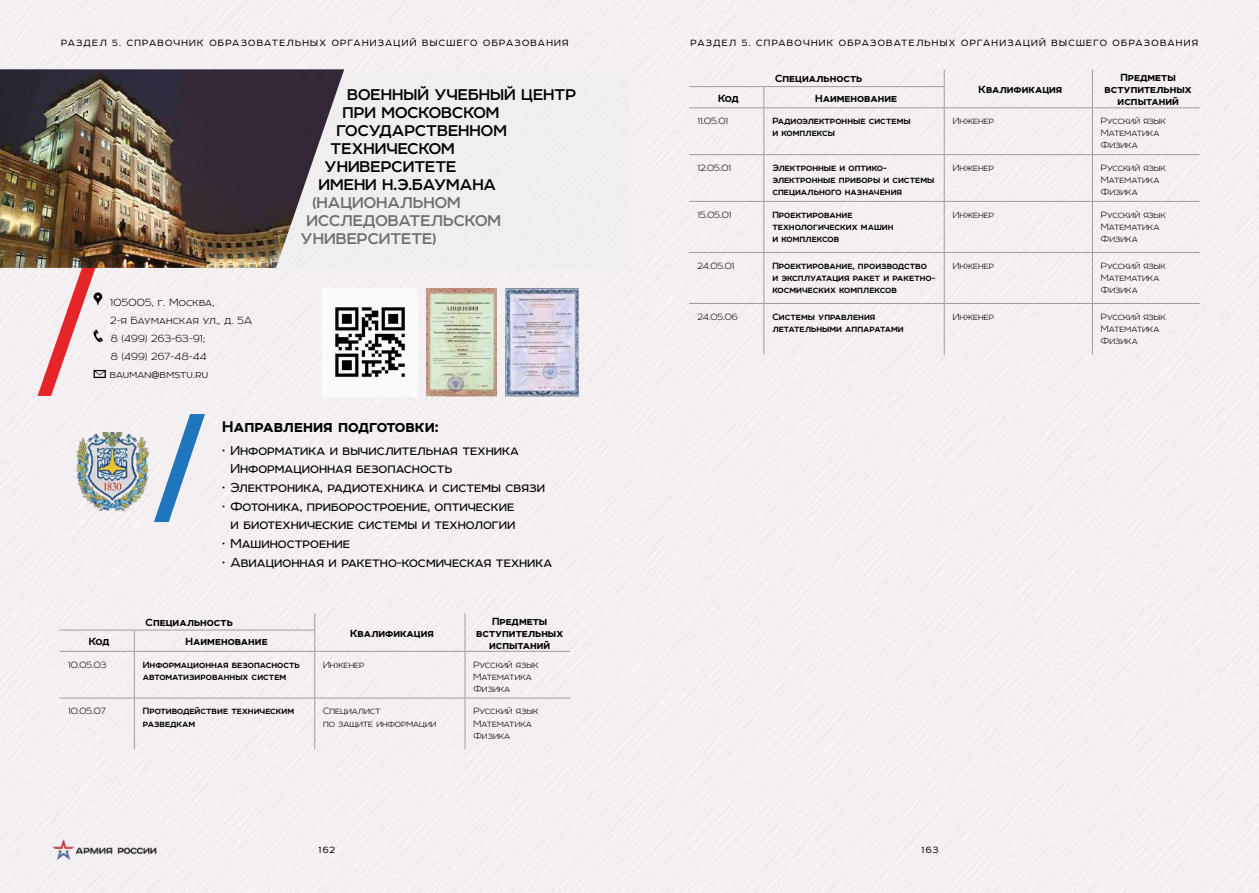
<style>
.page{position:relative;width:1259px;height:893px;background:#f4eff1}
.page>*{position:absolute;margin:0;border:0;box-sizing:border-box;transform-origin:0 0}
.t1{font:700 18px "Room";color:#000}
.t2{font:700 18px "Room";color:#706f6f}
.t3{font:900 18px "Room";color:#000}
.t4{font:15px/18.6px "Room";color:#000}
.t5{font:900 12px/12px "Room";color:#000;text-align:center}
.t6{font:100 12px/18px "Room";letter-spacing:.02em;color:#000}
.t7{font:700 10.5px/12px "Room";color:#000}
.t8{font:100 10.5px/12px "Room";color:#000}
.t9{font:10.5px "Room";letter-spacing:.12em;color:#000}
</style>
<div class="page">
<div style="left:0;top:71px;width:629px;height:199px;background:#edeeef"></div>
<svg style="left:154px;top:414px;width:51px;height:108px"></svg>
<img style="left:52px;top:837px;width:106px;height:24px">
<svg style="left:38px;top:268px;width:70px;height:128px"></svg>
<img style="left:505px;top:288px;width:73px;height:108px">
<img style="left:427px;top:288px;width:69px;height:108px">
<div style="left:323px;top:288px;width:94px;height:108px;background:#f8fbf7"></div>
<img style="left:335px;top:307px;width:70px;height:70px">
<img style="left:0;top:69px;width:344px;height:199px">
<img style="left:51px;top:432px;width:100px;height:90px">
<svg style="left:465px;top:613px;width:1px;height:38px"></svg>
<hr style="left:60px;top:630px;width:74px;height:1px;background:#9d9d9c">
<hr style="left:134px;top:630px;width:181px;height:1px;background:#9d9d9c">
<svg style="left:134px;top:630px;width:1px;height:21px"></svg>
<svg style="left:314px;top:613px;width:1px;height:38px"></svg>
<hr style="left:60px;top:651px;width:74px;height:1px;background:#9d9d9c">
<hr style="left:134px;top:651px;width:181px;height:1px;background:#9d9d9c">
<hr style="left:134px;top:652px;width:1px;height:46px;background:#9d9d9c">
<hr style="left:315px;top:651px;width:150px;height:1px;background:#9d9d9c">
<hr style="left:314px;top:652px;width:1px;height:46px;background:#9d9d9c">
<hr style="left:465px;top:651px;width:105px;height:1px;background:#9d9d9c">
<hr style="left:465px;top:652px;width:1px;height:46px;background:#9d9d9c">
<hr style="left:60px;top:698px;width:74px;height:1px;background:#9d9d9c">
<hr style="left:134px;top:698px;width:181px;height:1px;background:#9d9d9c">
<hr style="left:134px;top:698px;width:1px;height:51px;background:#9d9d9c">
<hr style="left:315px;top:698px;width:150px;height:1px;background:#9d9d9c">
<hr style="left:314px;top:698px;width:1px;height:51px;background:#9d9d9c">
<hr style="left:465px;top:698px;width:105px;height:1px;background:#9d9d9c">
<hr style="left:465px;top:698px;width:1px;height:51px;background:#9d9d9c">
<svg style="left:1092px;top:70px;width:1px;height:37px"></svg>
<hr style="left:689px;top:86px;width:75px;height:1px;background:#9d9d9c">
<hr style="left:764px;top:86px;width:180px;height:1px;background:#9d9d9c">
<svg style="left:763px;top:87px;width:1px;height:20px"></svg>
<svg style="left:944px;top:70px;width:1px;height:37px"></svg>
<hr style="left:689px;top:107px;width:75px;height:1px;background:#9d9d9c">
<hr style="left:764px;top:107px;width:180px;height:1px;background:#9d9d9c">
<hr style="left:763px;top:108px;width:1px;height:46px;background:#9d9d9c">
<hr style="left:944px;top:107px;width:148px;height:1px;background:#9d9d9c">
<hr style="left:944px;top:108px;width:1px;height:46px;background:#9d9d9c">
<hr style="left:1092px;top:107px;width:107px;height:1px;background:#9d9d9c">
<hr style="left:1092px;top:108px;width:1px;height:46px;background:#9d9d9c">
<hr style="left:689px;top:154px;width:75px;height:1px;background:#9d9d9c">
<hr style="left:764px;top:154px;width:180px;height:1px;background:#9d9d9c">
<hr style="left:763px;top:155px;width:1px;height:46px;background:#9d9d9c">
<hr style="left:944px;top:154px;width:148px;height:1px;background:#9d9d9c">
<hr style="left:944px;top:155px;width:1px;height:46px;background:#9d9d9c">
<hr style="left:1092px;top:154px;width:107px;height:1px;background:#9d9d9c">
<hr style="left:1092px;top:155px;width:1px;height:46px;background:#9d9d9c">
<hr style="left:689px;top:201px;width:75px;height:1px;background:#9d9d9c">
<hr style="left:764px;top:201px;width:180px;height:1px;background:#9d9d9c">
<hr style="left:763px;top:202px;width:1px;height:50px;background:#9d9d9c">
<hr style="left:944px;top:201px;width:148px;height:1px;background:#9d9d9c">
<hr style="left:944px;top:202px;width:1px;height:50px;background:#9d9d9c">
<hr style="left:1092px;top:201px;width:107px;height:1px;background:#9d9d9c">
<hr style="left:1092px;top:202px;width:1px;height:50px;background:#9d9d9c">
<hr style="left:689px;top:252px;width:75px;height:1px;background:#9d9d9c">
<hr style="left:764px;top:252px;width:180px;height:1px;background:#9d9d9c">
<hr style="left:763px;top:253px;width:1px;height:50px;background:#9d9d9c">
<hr style="left:944px;top:252px;width:148px;height:1px;background:#9d9d9c">
<hr style="left:944px;top:253px;width:1px;height:50px;background:#9d9d9c">
<hr style="left:1092px;top:252px;width:107px;height:1px;background:#9d9d9c">
<hr style="left:1092px;top:253px;width:1px;height:50px;background:#9d9d9c">
<hr style="left:763px;top:304px;width:1px;height:50px;background:#9d9d9c">
<hr style="left:944px;top:304px;width:1px;height:50px;background:#9d9d9c">
<hr style="left:1092px;top:304px;width:1px;height:50px;background:#9d9d9c">
<hr style="left:689px;top:303px;width:75px;height:1px;background:#9d9d9c">
<hr style="left:764px;top:303px;width:180px;height:1px;background:#9d9d9c">
<hr style="left:944px;top:303px;width:148px;height:1px;background:#9d9d9c">
<hr style="left:1092px;top:303px;width:107px;height:1px;background:#9d9d9c">
<p class="t9" style="left:61px;top:37px;width:509px">РАЗДЕЛ 5. СПРАВОЧНИК ОБРАЗОВАТЕЛЬНЫХ ОРГАНИЗАЦИЙ ВЫСШЕГО ОБРАЗОВАНИЯ</p>
<p class="t9" style="left:690px;top:37px;width:509px">РАЗДЕЛ 5. СПРАВОЧНИК ОБРАЗОВАТЕЛЬНЫХ ОРГАНИЗАЦИЙ ВЫСШЕГО ОБРАЗОВАНИЯ</p>
<p class="t6" style="left:110px;top:293px;width:144px">105005, г. Москва,<br>2-я Бауманская ул., д. 5А<br>8 (499) 263-63-91;<br>8 (499) 267-48-44 bauman@bmstu.ru</p>
<h1 class="t1" style="left:347px;top:84px;width:230px">ВОЕННЫЙ УЧЕБНЫЙ ЦЕНТР</h1>
<h1 class="t1" style="left:343px;top:102px;width:158px">ПРИ МОСКОВСКОМ</h1>
<h1 class="t1" style="left:337px;top:120px;width:172px">ГОСУДАРСТВЕННОМ</h1>
<h1 class="t1" style="left:331px;top:138px;width:126px">ТЕХНИЧЕСКОМ</h1>
<h1 class="t1" style="left:325px;top:156px;width:133px">УНИВЕРСИТЕТЕ</h1>
<h1 class="t1" style="left:319px;top:174px;width:179px">ИМЕНИ Н.Э.БАУМАНА</h1>
<h1 class="t2" style="left:313px;top:192px;width:149px">(НАЦИОНАЛЬНОМ</h1>
<h1 class="t2" style="left:307px;top:210px;width:196px">ИССЛЕДОВАТЕЛЬСКОМ</h1>
<h1 class="t2" style="left:301px;top:228px;width:137px">УНИВЕРСИТЕТЕ)</h1>
<h1 class="t3" style="left:222px;top:416px;width:217px">Направления подготовки:</h1>
<h2 class="t4" style="left:230px;top:441px;width:290px;text-indent:-9px">• Информатика и вычислительная техника<br>Информационная безопасность</h2>
<h2 class="t4" style="left:222px;top:478px;width:325px">• Электроника, радиотехника и системы связи</h2>
<h2 class="t4" style="left:222px;top:497px;width:295px;text-align:center">• Фотоника, приборостроение, оптические и биотехнические системы и технологии</h2>
<h2 class="t4" style="left:222px;top:534px;width:130px">• Машиностроение</h2>
<h2 class="t4" style="left:222px;top:553px;width:332px">• Авиационная и ракетно-космическая техника</h2>
<p class="t5" style="left:350px;top:627px;width:85px">Квалификация</p>
<p class="t5" style="left:476px;top:615px;width:89px">Предметы вступительных</p>
<p class="t5" style="left:146px;top:616px;width:89px">Специальность</p>
<p class="t5" style="left:89px;top:635px;width:22px">Код</p>
<p class="t5" style="left:186px;top:635px;width:84px">Наименование</p>
<p class="t5" style="left:489px;top:639px;width:63px">испытаний</p>
<p class="t8" style="left:68px;top:658px;width:40px">10.05.03</p>
<p class="t7" style="left:143px;top:658px;width:159px">Информационная безопасность автоматизированных систем</p>
<p class="t8" style="left:323px;top:658px;width:43px">Инженер</p>
<p class="t8" style="left:473px;top:658px;width:66px">Русский язык<br>Математика<br>Физика</p>
<p class="t8" style="left:68px;top:705px;width:39px">10.05.07</p>
<p class="t7" style="left:143px;top:705px;width:153px">Противодействие техническим разведкам</p>
<p class="t8" style="left:323px;top:705px;width:115px">Специалист<br>по защите информации</p>
<p class="t8" style="left:473px;top:705px;width:66px">Русский язык<br>Математика<br>Физика</p>
<p class="t5" style="left:978px;top:83px;width:85px">Квалификация</p>
<p class="t5" style="left:1104px;top:71px;width:89px">Предметы вступительных</p>
<p class="t5" style="left:775px;top:73px;width:89px">Специальность</p>
<p class="t5" style="left:718px;top:92px;width:22px">Код</p>
<p class="t5" style="left:815px;top:92px;width:84px">Наименование</p>
<p class="t5" style="left:1117px;top:95px;width:63px">испытаний</p>
<p class="t8" style="left:697px;top:115px;width:32px">11.05.01</p>
<p class="t7" style="left:772px;top:115px;width:140px">Радиоэлектронные системы и комплексы</p>
<p class="t8" style="left:952px;top:115px;width:43px">Инженер</p>
<p class="t8" style="left:1101px;top:115px;width:66px">Русский язык<br>Математика<br>Физика</p>
<p class="t8" style="left:697px;top:162px;width:35px">12.05.01</p>
<p class="t7" style="left:772px;top:162px;width:163px">Электронные и оптико&shy;электронные приборы и системы специального назначения</p>
<p class="t8" style="left:952px;top:162px;width:43px">Инженер</p>
<p class="t8" style="left:1101px;top:162px;width:66px">Русский язык<br>Математика<br>Физика</p>
<p class="t8" style="left:697px;top:209px;width:35px">15.05.01</p>
<p class="t7" style="left:772px;top:209px;width:123px">Проектирование технологических машин и комплексов</p>
<p class="t8" style="left:952px;top:209px;width:43px">Инженер</p>
<p class="t8" style="left:1101px;top:209px;width:66px">Русский язык<br>Математика<br>Физика</p>
<p class="t8" style="left:697px;top:260px;width:38px">24.05.01</p>
<p class="t7" style="left:772px;top:260px;width:165px">Проектирование, производство<br>и эксплуатация ракет и ракетно&shy;космических комплексов</p>
<p class="t8" style="left:952px;top:260px;width:43px">Инженер</p>
<p class="t8" style="left:1101px;top:260px;width:66px">Русский язык<br>Математика<br>Физика</p>
<p class="t8" style="left:697px;top:311px;width:42px">24.05.06</p>
<p class="t7" style="left:772px;top:311px;width:133px">Системы управления летательными аппаратами</p>
<p class="t8" style="left:952px;top:311px;width:43px">Инженер</p>
<p class="t8" style="left:1101px;top:311px;width:66px">Русский язык<br>Математика<br>Физика</p>
<p class="t9" style="left:318px;top:844px;width:18px">162</p>
<p class="t9" style="left:921px;top:844px;width:19px">163</p>
</div>
